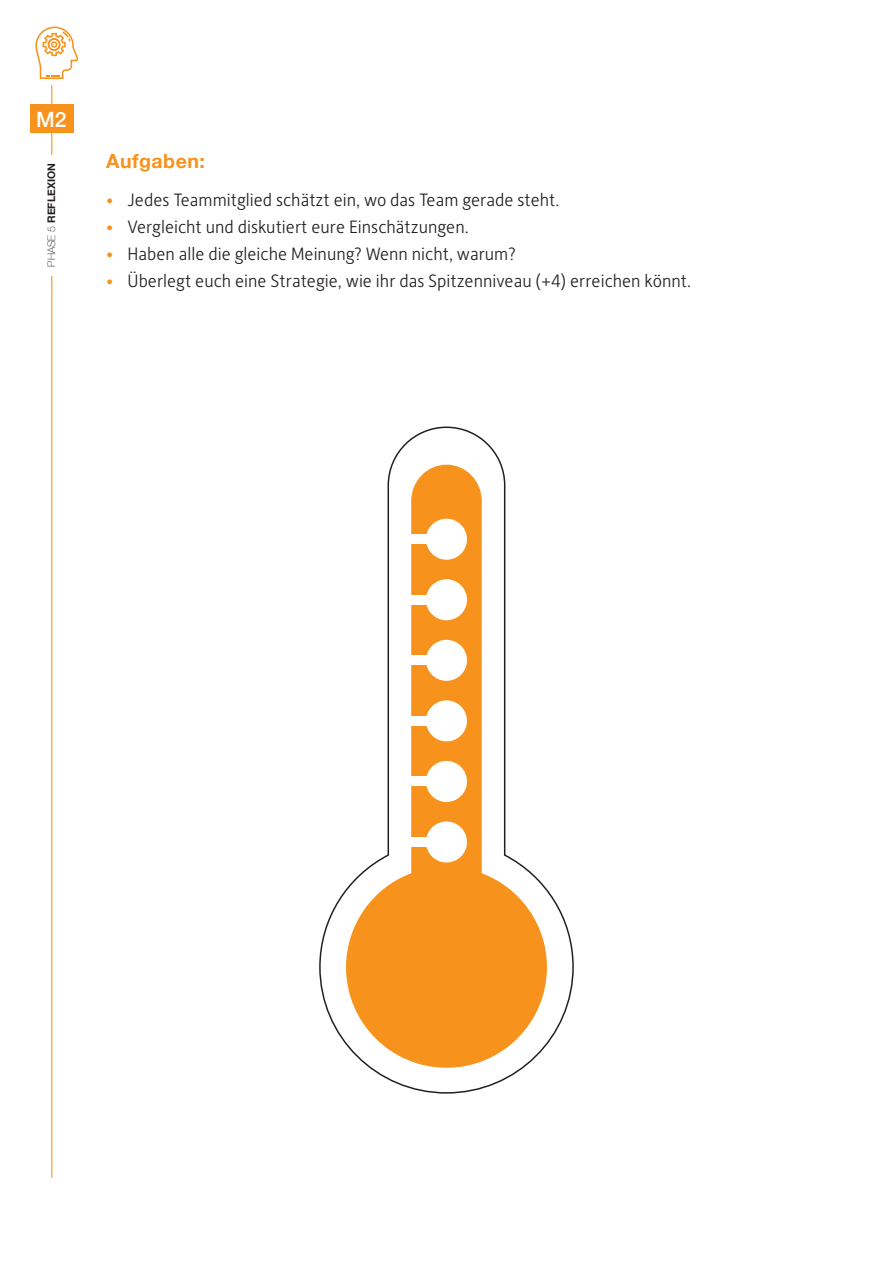
<style>
.page{position:relative;width:893px;height:1263px;background:#fff}
.page>*{position:absolute;margin:0;border:0;box-sizing:border-box;transform-origin:0 0}
.t1{font:500 21px "Helvetica Neue";color:#fff}
.Heading_13_pt{font:700 19.5px "Helvetica Neue";letter-spacing:.025em;color:#f7931d}
.List_Paragraph{font:300 18px "Alber New";color:#231f20}
.t2{font:700 10.5px "Helvetica Neue";color:#231f20}
.s1{font-weight:100}
.s2{color:#f7931d}
</style>
<div class="page">
<svg style="left:35px;top:27px;width:43px;height:52px"></svg>
<hr style="left:51px;top:85px;width:1px;height:1093px;background:#f7931d">
<div style="left:45px;top:155px;width:10px;height:121px;background:#fff"></div>
<div style="left:30px;top:104px;width:44px;height:29px;background:#f7931d"></div>
<svg style="left:319px;top:426px;width:255px;height:668px"></svg>
<svg style="left:346px;top:465px;width:201px;height:603px"></svg>
<div style="left:409px;top:535px;width:34px;height:9px;background:#fff"></div>
<div style="left:409px;top:595px;width:34px;height:9px;background:#fff"></div>
<div style="left:409px;top:656px;width:34px;height:9px;background:#fff"></div>
<div style="left:409px;top:716px;width:34px;height:9px;background:#fff"></div>
<div style="left:409px;top:777px;width:34px;height:9px;background:#fff"></div>
<div style="left:409px;top:837px;width:34px;height:9px;background:#fff"></div>
<div style="left:426px;top:519px;width:41px;height:41px;background:#fff;border-radius:50%"></div>
<div style="left:426px;top:579px;width:41px;height:41px;background:#fff;border-radius:50%"></div>
<div style="left:426px;top:640px;width:41px;height:41px;background:#fff;border-radius:50%"></div>
<div style="left:426px;top:700px;width:41px;height:41px;background:#fff;border-radius:50%"></div>
<div style="left:426px;top:761px;width:41px;height:41px;background:#fff;border-radius:50%"></div>
<div style="left:426px;top:821px;width:41px;height:41px;background:#fff;border-radius:50%"></div>
<p class="t1" style="left:36px;top:102px;width:32px">M2</p>
<p class="t2" style="left:43px;top:267px;width:105px;rotate:-90deg"><span class="s1">PHASE 5</span> REFLEXION</p>
<p class="Heading_13_pt" style="left:106px;top:146px;width:100px">Aufgaben:</p>
<p class="List_Paragraph" style="left:106px;top:188px;width:455px"><span class="s2">•</span> Jedes Teammitglied schätzt ein, wo das Team gerade steht.</p>
<p class="List_Paragraph" style="left:106px;top:215px;width:364px"><span class="s2">•</span> Vergleicht und diskutiert eure Einschätzungen.</p>
<p class="List_Paragraph" style="left:106px;top:242px;width:411px"><span class="s2">•</span> Haben alle die gleiche Meinung? Wenn nicht, warum?</p>
<p class="List_Paragraph" style="left:106px;top:269px;width:586px"><span class="s2">•</span> Überlegt euch eine Strategie, wie ihr das Spitzenniveau (+4) erreichen könnt.</p>
</div>
